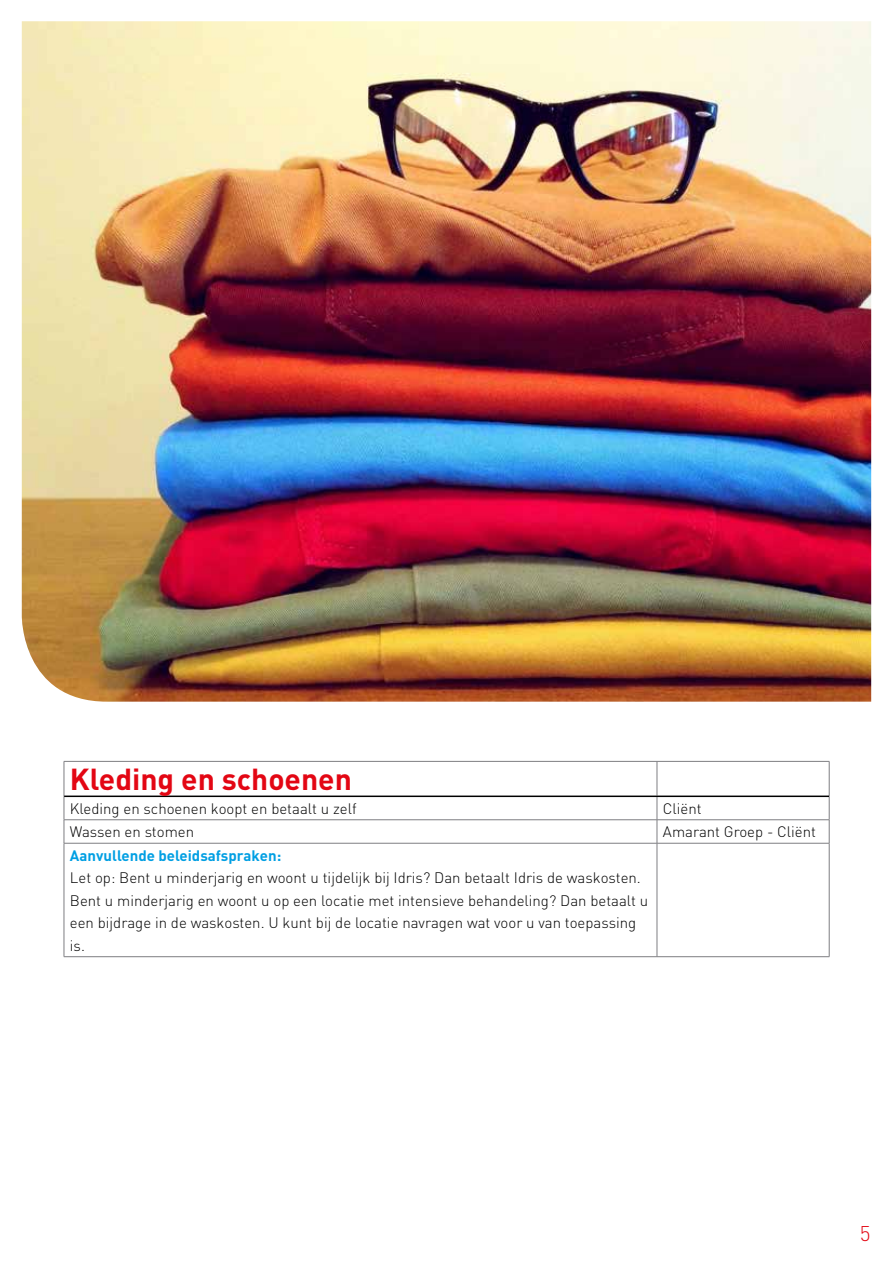
<style>
.page{position:relative;width:893px;height:1263px;background:#fff}
.page>*{position:absolute;margin:0;border:0;box-sizing:border-box;transform-origin:0 0}
.t1{font:700 30px "DIN Pro";color:#e30613}
.t2{font:300 21px "DIN Pro";color:#e30613}
.t3{font:300 15px/22.5px "DIN Pro";color:#000}
.t4{font:700 15px "DIN Pro";color:#009fe3}
</style>
<div class="page">
<hr style="left:64px;top:761px;width:593px;height:1px;background:#7e7e82">
<hr style="left:64px;top:761px;width:1px;height:35px;background:#7e7e82">
<hr style="left:657px;top:761px;width:172px;height:1px;background:#7e7e82">
<hr style="left:657px;top:761px;width:1px;height:34px;background:#7e7e82">
<hr style="left:829px;top:761px;width:1px;height:35px;background:#7e7e82">
<hr style="left:64px;top:819px;width:593px;height:1px;background:#7e7e82">
<svg style="left:64px;top:797px;width:1px;height:46px"></svg>
<hr style="left:657px;top:819px;width:172px;height:1px;background:#7e7e82">
<svg style="left:657px;top:797px;width:1px;height:46px"></svg>
<svg style="left:829px;top:796px;width:1px;height:47px"></svg>
<hr style="left:64px;top:843px;width:593px;height:1px;background:#7e7e82">
<hr style="left:64px;top:843px;width:1px;height:113px;background:#7e7e82">
<hr style="left:657px;top:843px;width:172px;height:1px;background:#7e7e82">
<hr style="left:657px;top:843px;width:1px;height:113px;background:#7e7e82">
<hr style="left:829px;top:843px;width:1px;height:113px;background:#7e7e82">
<hr style="left:64px;top:956px;width:593px;height:1px;background:#7e7e82">
<hr style="left:657px;top:956px;width:172px;height:1px;background:#7e7e82">
<hr style="left:64px;top:795px;width:593px;height:2px;background:#000">
<hr style="left:657px;top:795px;width:172px;height:2px;background:#000">
<img style="left:22px;top:21px;width:849px;height:681px">
<h1 class="t1" style="left:70px;top:759px;width:283px">Kleding en schoenen</h1>
<p class="t3" style="left:70px;top:796px;width:288px">Kleding en schoenen koopt en betaalt u zelf</p>
<p class="t3" style="left:663px;top:796px;width:40px">Cliënt</p>
<p class="t3" style="left:70px;top:820px;width:126px">Wassen en stomen</p>
<p class="t3" style="left:663px;top:820px;width:155px">Amarant Groep - Cliënt</p>
<p class="t4" style="left:70px;top:845px;width:213px">Aanvullende beleidsafspraken:</p>
<p class="t3" style="left:70px;top:866px;width:580px">Let op: Bent u minderjarig en woont u tijdelijk bij Idris? Dan betaalt Idris de waskosten.<br>Bent u minderjarig en woont u op een locatie met intensieve behandeling? Dan betaalt u een bijdrage in de waskosten. U kunt bij de locatie navragen wat voor u van toepassing is.</p>
<h2 class="t2" style="left:860px;top:1219px;width:12px">5</h2>
</div>
